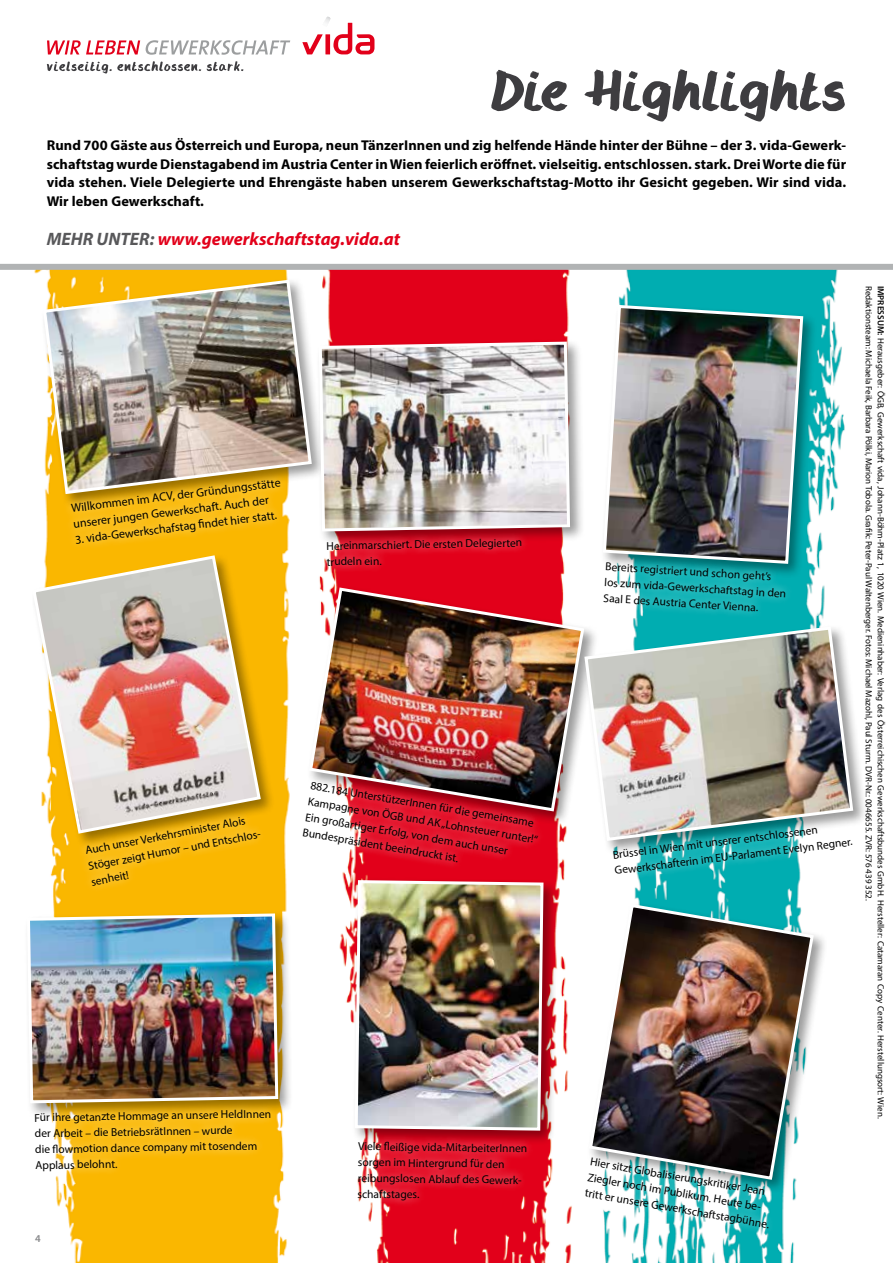
<style>
.page{position:relative;width:893px;height:1263px;background:#fff}
.page>*{position:absolute;margin:0;border:0;box-sizing:border-box;transform-origin:0 0}
.t1{font:60px "HANDYHANDY";letter-spacing:.01em;color:#3e3d40}
.t2{font:italic 700 18px "Myriad Pro";color:#e2001a}
.t3{font:700 14.25px/18.8px "Myriad Pro";letter-spacing:.005em;color:#000;text-align:justify}
.t4{font:12px/15.9px "Myriad Pro";color:#000}
.t5{font:11.55px/15.9px "Myriad Pro";color:#000}
.t6{font:600 10.5px "Myriad Pro";color:#87888a}
.t7{font:9px/12px "Myriad Pro";color:#000}
.s1{color:#58585a}
.s2{font-weight:600}
</style>
<div class="page">
<svg style="left:47px;top:40px;width:93px;height:15px"></svg>
<svg style="left:146px;top:40px;width:144px;height:15px"></svg>
<svg style="left:302px;top:17px;width:73px;height:37px"></svg>
<svg style="left:47px;top:61px;width:154px;height:13px"></svg>
<svg style="left:207px;top:61px;width:37px;height:10px"></svg>
<img style="left:34px;top:270px;width:811px;height:993px">
<svg style="left:61px;top:508px;width:233px;height:48px;background:#fabd17"></svg>
<div style="left:41px;top:277px;width:285px;height:231px;background:#000;opacity:.4"></div>
<img style="left:41px;top:278px;width:272px;height:218px">
<svg style="left:292px;top:771px;width:259px;height:115px"></svg>
<div style="left:307px;top:585px;width:292px;height:241px;background:#000;opacity:.4"></div>
<img style="left:307px;top:586px;width:279px;height:227px">
<svg style="left:75px;top:848px;width:198px;height:48px;background:#fab807"></svg>
<div style="left:30px;top:553px;width:245px;height:295px;background:#000;opacity:.4"></div>
<img style="left:31px;top:554px;width:232px;height:281px">
<svg style="left:349px;top:1132px;width:187px;height:79px;background:#e73549"></svg>
<div style="left:352px;top:877px;width:207px;height:268px;background:#000;opacity:.4"></div>
<img style="left:353px;top:879px;width:192px;height:253px">
<svg style="left:574px;top:1147px;width:210px;height:93px"></svg>
<div style="left:586px;top:901px;width:242px;height:293px;background:#000;opacity:.4"></div>
<img style="left:587px;top:902px;width:228px;height:279px">
<svg style="left:594px;top:553px;width:202px;height:70px"></svg>
<div style="left:600px;top:302px;width:218px;height:276px;background:#000;opacity:.4"></div>
<img style="left:601px;top:303px;width:204px;height:262px">
<svg style="left:317px;top:547px;width:214px;height:28px;background:#e4182f"></svg>
<div style="left:316px;top:339px;width:269px;height:208px;background:#000;opacity:.4"></div>
<img style="left:317px;top:340px;width:255px;height:193px">
<svg style="left:34px;top:1118px;width:246px;height:62px;background:#fac32e"></svg>
<div style="left:24px;top:910px;width:269px;height:208px;background:#000;opacity:.4"></div>
<img style="left:25px;top:912px;width:255px;height:193px">
<svg style="left:602px;top:855px;width:243px;height:32px"></svg>
<div style="left:582px;top:624px;width:286px;height:231px;background:#000;opacity:.4"></div>
<img style="left:583px;top:625px;width:272px;height:217px">
<div style="left:0;top:264px;width:893px;height:6px;background:#b1b3b4"></div>
<h1 class="t1" style="left:491px;top:61px;width:356px">Die Highlights</h1>
<p class="t3" style="left:47px;top:135px;width:801px">Rund 700 Gäste aus Österreich und Europa, neun TänzerInnen und zig helfende Hände hinter der Bühne – der 3. vida-Gewerk&shy;schaftstag wurde Dienstagabend im Austria Center in Wien feierlich eröffnet. vielseitig. entschlossen. stark. Drei Worte die für vida stehen. Viele Delegierte und Ehrengäste haben unserem Gewerkschaftstag-Motto ihr Gesicht gegeben. Wir sind vida.<br>Wir leben Gewerkschaft.</p>
<h2 class="t2" style="left:47px;top:227px;width:355px"><span class="s1">MEHR UNTER:</span> www.gewerkschaftstag.vida.at</h2>
<p class="t4" style="left:70px;top:500px;width:212px;rotate:-7deg">Willkommen im ACV, der Gründungsstätte unserer jungen Gewerkschaft. Auch der</p>
<p class="t4" style="left:74px;top:531px;width:205px;rotate:-7deg">3. vida-Gewerkschafstag fi ndet hier statt.</p>
<p class="t5" style="left:326px;top:538px;width:197px;rotate:-1deg">Hereinmarschiert. Die ersten Delegierten trudeln ein.</p>
<p class="t5" style="left:84px;top:843px;width:179px;rotate:-11deg">Auch unser Verkehrsminister Alois<br>Stöger zeigt Humor – und Entschlos&shy;senheit!</p>
<p class="t5" style="left:312px;top:776px;width:235px;rotate:10deg">882.184 UnterstützerInnen für die gemeinsame Kampagne von ÖGB und AK „Lohnsteuer runter!“ Ein großartiger Erfolg, von dem auch unser Bundespräsident beeindruckt ist.</p>
<p class="t5" style="left:34px;top:1109px;width:238px;rotate:-1deg">Für ihre getanzte Hommage an unsere HeldInnen der Arbeit – die BetriebsrätInnen – wurde<br>die fl owmotion dance company mit tosendem Applaus belohnt.</p>
<p class="t6" style="left:35px;top:1232px;width:7px">4</p>
<p class="t5" style="left:358px;top:1138px;width:171px;rotate:1deg">Viele fl eißige vida-MitarbeiterInnen sorgen im Hintergrund für den reibungslosen Ablauf des Gewerk&shy;schaftstages.</p>
<p class="t5" style="left:606px;top:559px;width:184px;rotate:3deg">Bereits registriert und schon geht’s los zum vida-Gewerkschaftstag in den<br>Saal E des Austria Center Vienna.</p>
<p class="t5" style="left:612px;top:847px;width:241px;rotate:-7deg">Brüssel in Wien mit unserer entschlossenen<br>Gewerkschafterin im EU-Parlament Evelyn Regner.</p>
<p class="t7" style="left:887px;top:286px;width:834px;rotate:90deg"><span class="s2">IMPRESSUM:</span> Herausgeber: ÖGB, Gewerkschaft vida, Johann-Böhm-Platz 1, 1020 Wien. Medieninhaber: Verlag des Österreichischen Gewerkschaftsbundes GmbH. Hersteller: Catamaran Copy Center. Herstellungsort: Wien.<br>Redaktionsteam: Michaela Feik, Barbara Pölki, Marion Tobola. Grafik: Peter-Paul Waltenberger. Fotos: Michael Mazohl, Paul Sturm. DVR-Nr.: 0046655. ZVR: 576 439 352.</p>
<p class="t5" style="left:592px;top:1153px;width:189px;rotate:10deg">Hier sitzt Globalisierungskritiker Jean<br>Ziegler noch im Publikum. Heute be&shy;tritt er unsere Gewerkschaftstagbühne.</p>
</div>
